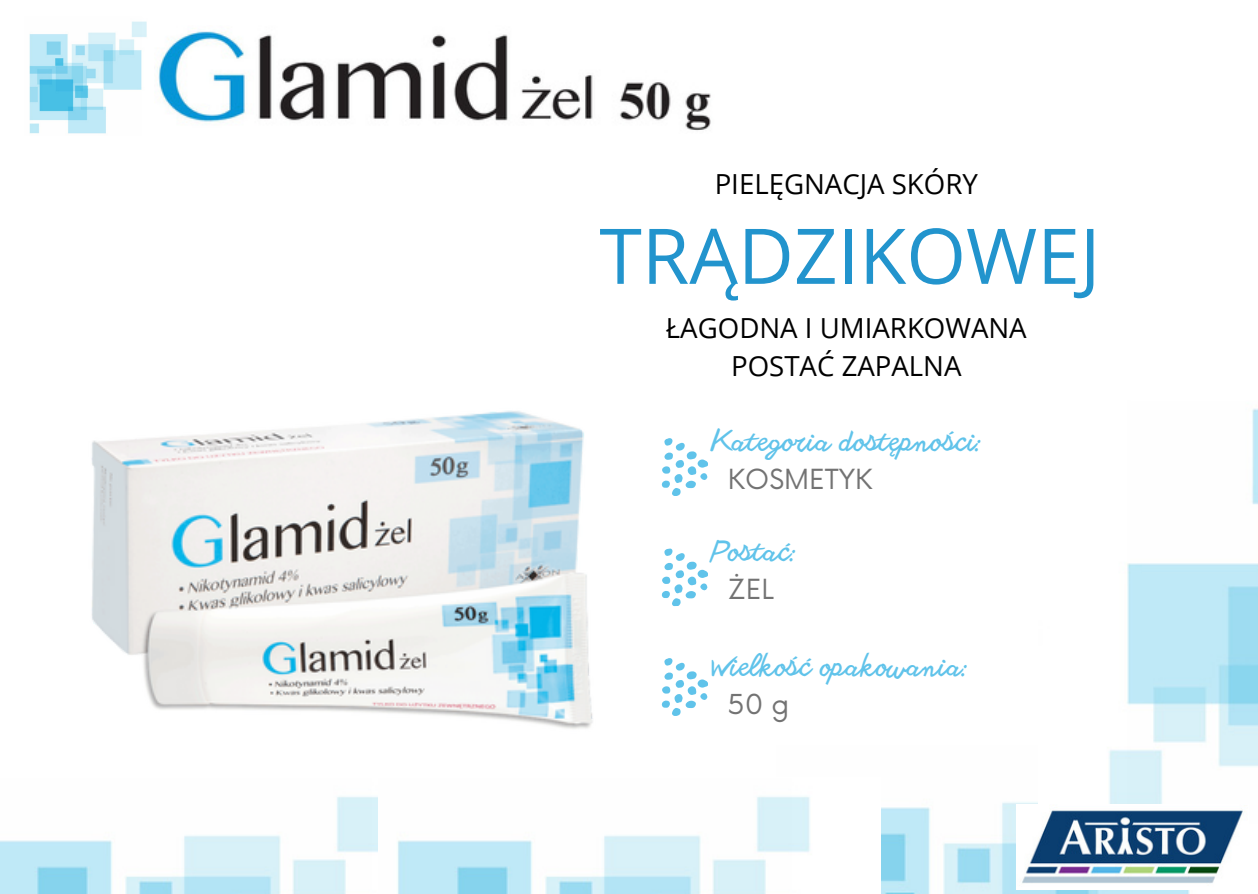
<style>
.page{position:relative;width:1258px;height:894px;background:#fff}
.page>*{position:absolute;margin:0;border:0;box-sizing:border-box;transform-origin:0 0}
.t1{font:76.8px "Open Sans";color:#2294cd}
.t2{font:27.6px/38.4px "Open Sans";color:#000;text-align:center}
.t3{font:300 27px "Another Shabby";color:#60c3ea}
.t4{font:27px "Now";color:#737373}
.t5{font:300 26.7px "Another Shabby";color:#60c3ea}
.t6{font:26.7px "Now";color:#737373}
</style>
<div class="page">
<img style="left:881px;top:802px;width:309px;height:91px">
<img style="left:91px;top:410px;width:502px;height:319px">
<img style="left:29px;top:21px;width:118px;height:113px">
<img style="left:157px;top:31px;width:554px;height:100px">
<svg style="left:661px;top:438px;width:47px;height:58px"></svg>
<svg style="left:661px;top:548px;width:47px;height:58px"></svg>
<svg style="left:661px;top:658px;width:47px;height:58px"></svg>
<img style="left:0;top:796px;width:378px;height:97px">
<img style="left:397px;top:796px;width:413px;height:97px">
<img style="left:1038px;top:408px;width:220px;height:396px">
<img style="left:1016px;top:804px;width:227px;height:85px">
<p class="t2" style="left:715px;top:164px;width:265px">PIELĘGNACJA SKÓRY</p>
<h1 class="t1" style="left:599px;top:202px;width:502px">TRĄDZIKOWEJ</h1>
<p class="t2" style="left:666px;top:308px;width:362px">ŁAGODNA I UMIARKOWANA<br>POSTAĆ ZAPALNA</p>
<p class="t3" style="left:712px;top:427px;width:272px">Kategoria dostępności:</p>
<p class="t4" style="left:728px;top:464px;width:146px">KOSMETYK</p>
<p class="t3" style="left:712px;top:537px;width:86px">Postać:</p>
<p class="t4" style="left:728px;top:574px;width:47px">ŻEL</p>
<p class="t5" style="left:712px;top:652px;width:258px">Wielkość opakowania:</p>
<p class="t6" style="left:728px;top:689px;width:63px">50 g</p>
</div>
